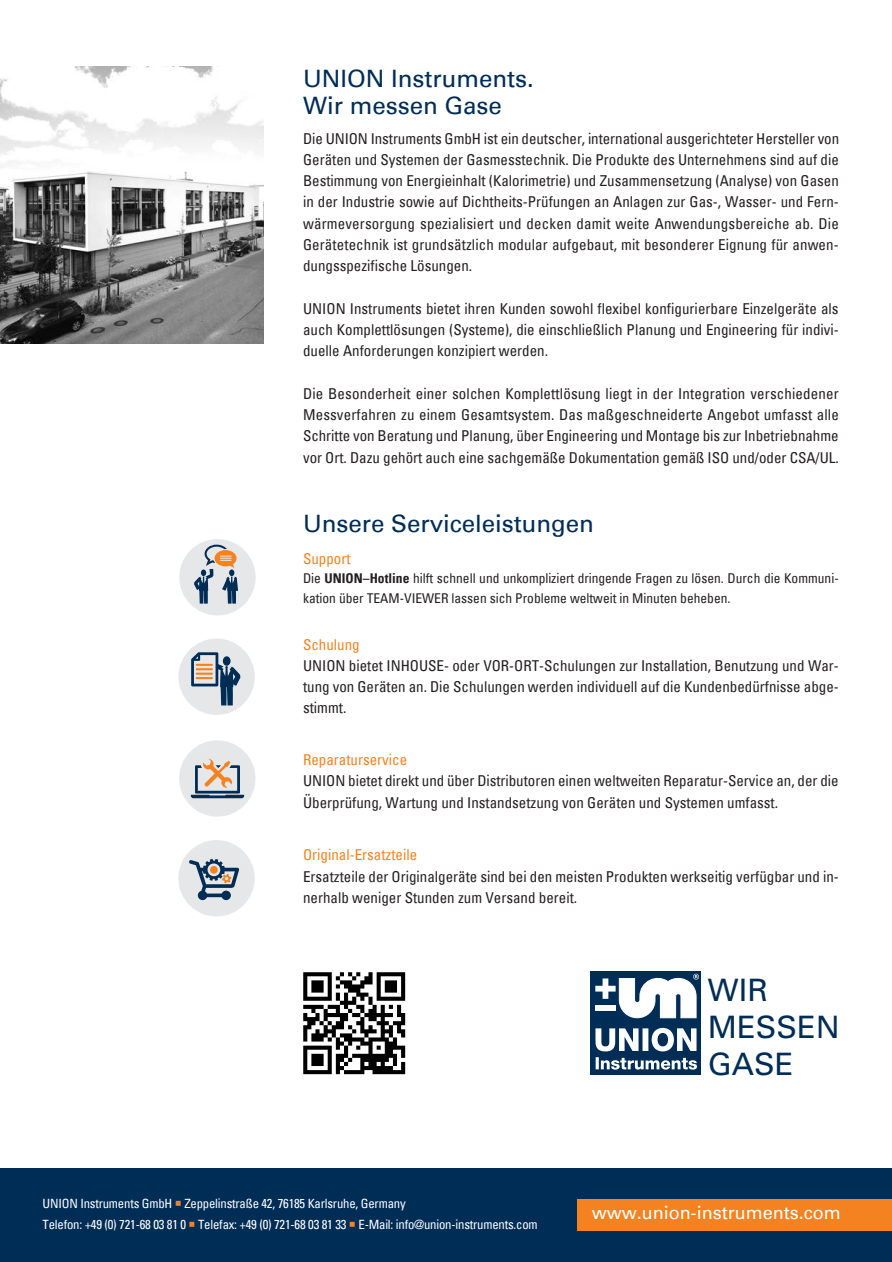
<style>
.page{position:relative;width:892px;height:1262px;background:#fff}
.page>*{position:absolute;margin:0;border:0;box-sizing:border-box;transform-origin:0 0}
.t1{font:30.9px/37px "Univers";color:#002d56}
.t2{font:24px/27px "Univers";color:#002d56}
.t3{font:18px "Univers";color:#fff}
.t4{font:condensed 15px/21.3px "Univers";color:#231f20;text-align:justify}
.t5{font:condensed 15px "Univers";color:#f58220}
.t6{font:condensed 13.5px/19.5px "Univers";color:#231f20}
.t7{font:condensed 12.75px/20.5px "Univers";letter-spacing:-.015em;color:#fff}
.s1{font-weight:700}
.s2{color:#f58220}
</style>
<div class="page">
<div style="left:179px;top:539px;width:77px;height:76px;background:#e6e7e9;border-radius:50%"></div>
<svg style="left:194px;top:544px;width:44px;height:59px"></svg>
<div style="left:178px;top:638px;width:77px;height:77px;background:#e6e7e9;border-radius:50%"></div>
<svg style="left:191px;top:652px;width:49px;height:53px"></svg>
<div style="left:179px;top:740px;width:76px;height:76px;background:#e6e7e9;border-radius:50%"></div>
<svg style="left:191px;top:759px;width:53px;height:39px"></svg>
<div style="left:178px;top:840px;width:77px;height:76px;background:#e6e7e9;border-radius:50%"></div>
<svg style="left:189px;top:859px;width:50px;height:41px"></svg>
<div style="left:0;top:1168px;width:892px;height:94px;background:#002d56"></div>
<img style="left:0;top:67px;width:264px;height:276px">
<svg style="left:303px;top:972px;width:102px;height:102px"></svg>
<div style="left:590px;top:971px;width:111px;height:104px;background:#002d56"></div>
<svg style="left:596px;top:1057px;width:101px;height:12px"></svg>
<svg style="left:595px;top:1028px;width:101px;height:23px"></svg>
<svg style="left:595px;top:973px;width:104px;height:44px"></svg>
<div style="left:577px;top:1198px;width:315px;height:32px;background:#f58220"></div>
<h2 class="t2" style="left:303px;top:65px;width:232px">UNION Instruments.<br>Wir messen Gase</h2>
<p class="t4" style="left:303px;top:127px;width:538px">Die UNION Instruments GmbH ist ein deutscher, international ausgerichteter Hersteller von Geräten und Systemen der Gasmesstechnik. Die Produkte des Unternehmens sind auf die Bestimmung von Energieinhalt (Kalorimetrie) und Zusammensetzung (Analyse) von Gasen in der Industrie sowie auf Dichtheits-Prüfungen an Anlagen zur Gas-, Wasser- und Fern&shy;wärmeversorgung spezialisiert und decken damit weite Anwendungsbereiche ab. Die Gerätetechnik ist grundsätzlich modular aufgebaut, mit besonderer Eignung für anwen&shy;dungsspezifische Lösungen.</p>
<p class="t4" style="left:303px;top:297px;width:537px">UNION Instruments bietet ihren Kunden sowohl flexibel konfigurierbare Einzelgeräte als auch Komplettlösungen (Systeme), die einschließlich Planung und Engineering für indivi&shy;duelle Anforderungen konzipiert werden.</p>
<p class="t4" style="left:303px;top:382px;width:537px">Die Besonderheit einer solchen Komplettlösung liegt in der Integration verschiedener Messverfahren zu einem Gesamtsystem. Das maßgeschneiderte Angebot umfasst alle Schritte von Beratung und Planung, über Engineering und Montage bis zur Inbetriebnahme vor Ort. Dazu gehört auch eine sachgemäße Dokumentation gemäß ISO und/oder CSA/UL.</p>
<h2 class="t2" style="left:303px;top:510px;width:292px">Unsere Serviceleistungen</h2>
<p class="t5" style="left:303px;top:549px;width:49px">Support</p>
<p class="t6" style="left:303px;top:568px;width:537px">Die <span class="s1">UNION–Hotline</span> hilft schnell und unkompliziert dringende Fragen zu lösen. Durch die Kommuni&shy;kation über TEAM-VIEWER lassen sich Probleme weltweit in Minuten beheben.</p>
<p class="t5" style="left:303px;top:634px;width:58px">Schulung</p>
<p class="t4" style="left:303px;top:654px;width:537px">UNION bietet INHOUSE- oder VOR-ORT-Schulungen zur Installation, Benutzung und War&shy;tung von Geräten an. Die Schulungen werden individuell auf die Kundenbedürfnisse abge&shy;stimmt.</p>
<p class="t5" style="left:303px;top:750px;width:106px">Reparaturservice</p>
<p class="t4" style="left:303px;top:770px;width:537px">UNION bietet direkt und über Distributoren einen weltweiten Reparatur-Service an, der die<br>Überprüfung, Wartung und Instandsetzung von Geräten und Systemen umfasst.</p>
<p class="t5" style="left:303px;top:845px;width:116px">Original-Ersatzteile</p>
<p class="t4" style="left:303px;top:865px;width:537px">Ersatzteile der Originalgeräte sind bei den meisten Produkten werkseitig verfügbar und in&shy;nerhalb weniger Stunden zum Versand bereit.</p>
<p class="t7" style="left:43px;top:1193px;width:497px">UNION Instruments GmbH <span class="s2">○</span> Zeppelinstraße 42, 76185 Karlsruhe, Germany<br>Telefon: +49 (0) 721-68 03 81 0 <span class="s2">○</span> Telefax: +49 (0) 721-68 03 81 33 <span class="s2">○</span> E-Mail: info@union-instruments.com</p>
<h1 class="t1" style="left:708px;top:971px;width:134px">WIR<br>MESSEN<br>GASE</h1>
<p class="t3" style="left:592px;top:1202px;width:250px">www.union-instruments.com</p>
</div>
